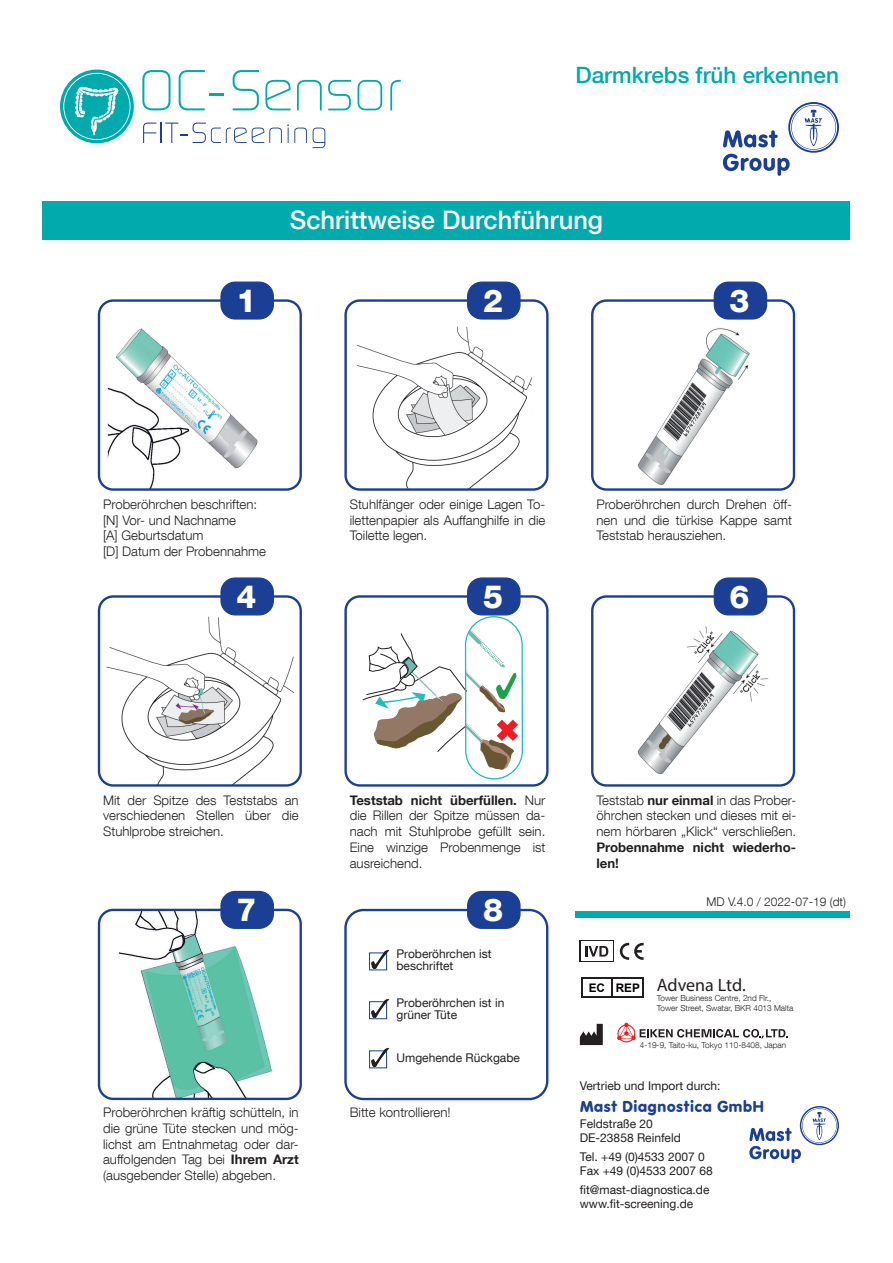
<style>
.page{position:relative;width:893px;height:1263px;background:#fff}
.page>*{position:absolute;margin:0;border:0;box-sizing:border-box;transform-origin:0 0}
.t1{font:800 31.65px "Helvetica Neue LT Com";color:#fff}
.t2{font:500 25.5px "Helvetica Neue LT Com";color:#fff}
.t3{font:500 22.5px "Helvetica Neue LT Com";color:#00aaad}
.t4{font:18px "Myriad Pro";letter-spacing:-.005em;color:#231f20}
.t5{font:16.5px "VAG Round";color:#1b3f94}
.t6{font:300 13.2px/15.9px "Helvetica Neue LT Com";color:#231f20;text-align:justify}
.t7{font:700 13.2px/15.9px "Helvetica Neue LT Com";color:#231f20}
.t8{font:12px/14.4px "Helvetica Neue LT Com";color:#231f20}
.t9{font:300 12px "Helvetica Neue LT Com";color:#231f20}
.t10{font:300 8.25px/9.9px "Helvetica Neue LT Com";color:#231f20}
.s1{font-weight:700}
.s2{font-family:"Arial";font-weight:700;font-size:11.85px;color:#000001}
.s3{font-weight:500}
</style>
<div class="page">
<svg style="left:142px;top:70px;width:29px;height:40px"></svg>
<svg style="left:179px;top:70px;width:45px;height:40px"></svg>
<svg style="left:233px;top:70px;width:26px;height:40px"></svg>
<svg style="left:265px;top:80px;width:26px;height:30px"></svg>
<svg style="left:297px;top:80px;width:25px;height:30px"></svg>
<svg style="left:328px;top:80px;width:23px;height:30px"></svg>
<svg style="left:358px;top:80px;width:24px;height:30px"></svg>
<svg style="left:390px;top:80px;width:11px;height:30px"></svg>
<svg style="left:143px;top:123px;width:164px;height:20px"></svg>
<svg style="left:313px;top:128px;width:12px;height:20px"></svg>
<svg style="left:60px;top:70px;width:74px;height:73px"></svg>
<svg style="left:63px;top:73px;width:67px;height:67px"></svg>
<svg style="left:788px;top:102px;width:51px;height:51px"></svg>
<svg style="left:790px;top:104px;width:47px;height:47px"></svg>
<svg style="left:791px;top:105px;width:45px;height:45px"></svg>
<div style="left:792px;top:106px;width:43px;height:43px;background:#fff;border-radius:50%"></div>
<svg style="left:805px;top:110px;width:17px;height:36px"></svg>
<svg style="left:723px;top:130px;width:55px;height:17px"></svg>
<svg style="left:723px;top:154px;width:67px;height:22px"></svg>
<svg style="left:800px;top:1106px;width:39px;height:39px"></svg>
<svg style="left:801px;top:1107px;width:36px;height:37px"></svg>
<svg style="left:802px;top:1108px;width:35px;height:35px"></svg>
<div style="left:802px;top:1109px;width:34px;height:33px;background:#fff;border-radius:50%"></div>
<svg style="left:812px;top:1112px;width:14px;height:28px"></svg>
<svg style="left:749px;top:1128px;width:52px;height:35px"></svg>
<div style="left:43px;top:201px;width:807px;height:38px;background:#00aaad"></div>
<div style="left:575px;top:911px;width:275px;height:6px;background:#00aaad"></div>
<img style="left:638px;top:302px;width:130px;height:183px">
<div style="left:591px;top:299px;width:204px;height:192px;border:2px solid #1b3f94;border-radius:14px"></div>
<div style="left:714px;top:282px;width:53px;height:37px;background:#1b3f94;border-radius:14px"></div>
<div style="left:714px;top:281px;width:53px;height:39px;border:1px solid #1b3f94;border-radius:14px"></div>
<img style="left:108px;top:302px;width:166px;height:186px">
<div style="left:98px;top:299px;width:204px;height:192px;border:2px solid #1b3f94;border-radius:14px"></div>
<div style="left:221px;top:282px;width:52px;height:37px;background:#1b3f94;border-radius:14px"></div>
<div style="left:220px;top:281px;width:54px;height:39px;border:1px solid #1b3f94;border-radius:14px"></div>
<img style="left:347px;top:302px;width:200px;height:186px">
<div style="left:344px;top:299px;width:204px;height:192px;border:2px solid #1b3f94;border-radius:14px"></div>
<div style="left:468px;top:282px;width:52px;height:37px;background:#1b3f94;border-radius:14px"></div>
<div style="left:467px;top:281px;width:54px;height:39px;border:1px solid #1b3f94;border-radius:14px"></div>
<img style="left:101px;top:598px;width:198px;height:186px">
<div style="left:98px;top:595px;width:204px;height:192px;border:2px solid #1b3f94;border-radius:14px"></div>
<div style="left:221px;top:578px;width:52px;height:37px;background:#1b3f94;border-radius:14px"></div>
<div style="left:220px;top:577px;width:54px;height:38px;border:1px solid #1b3f94;border-radius:14px"></div>
<svg style="left:362px;top:629px;width:156px;height:141px"></svg>
<div style="left:465px;top:616px;width:58px;height:163px;border:1px solid #21bdbd;border-radius:28px"></div>
<div style="left:344px;top:595px;width:205px;height:192px;border:2px solid #1b3f94;border-radius:14px"></div>
<div style="left:468px;top:578px;width:52px;height:37px;background:#1b3f94;border-radius:14px"></div>
<div style="left:467px;top:577px;width:54px;height:38px;border:1px solid #1b3f94;border-radius:14px"></div>
<img style="left:637px;top:598px;width:131px;height:177px">
<div style="left:591px;top:595px;width:204px;height:192px;border:2px solid #1b3f94;border-radius:14px"></div>
<div style="left:714px;top:578px;width:53px;height:37px;background:#1b3f94;border-radius:14px"></div>
<div style="left:714px;top:577px;width:53px;height:38px;border:1px solid #1b3f94;border-radius:14px"></div>
<img style="left:119px;top:912px;width:155px;height:185px">
<div style="left:98px;top:909px;width:204px;height:191px;border:2px solid #1b3f94;border-radius:14px"></div>
<div style="left:221px;top:891px;width:52px;height:37px;background:#1b3f94;border-radius:14px"></div>
<div style="left:220px;top:891px;width:54px;height:38px;border:1px solid #1b3f94;border-radius:14px"></div>
<div style="left:369px;top:952px;width:18px;height:18px;border:1px solid #1b3f94"></div>
<img style="left:370px;top:949px;width:20px;height:21px">
<div style="left:344px;top:909px;width:204px;height:191px;border:2px solid #1b3f94;border-radius:18px"></div>
<div style="left:369px;top:1001px;width:18px;height:18px;border:1px solid #1b3f94"></div>
<img style="left:370px;top:998px;width:20px;height:21px">
<div style="left:369px;top:1050px;width:18px;height:18px;border:1px solid #1b3f94"></div>
<img style="left:370px;top:1047px;width:20px;height:20px">
<div style="left:468px;top:891px;width:52px;height:37px;background:#1b3f94;border-radius:14px"></div>
<div style="left:467px;top:891px;width:54px;height:38px;border:1px solid #1b3f94;border-radius:14px"></div>
<svg style="left:617px;top:1023px;width:170px;height:19px"></svg>
<svg style="left:585px;top:946px;width:23px;height:10px"></svg>
<svg style="left:620px;top:943px;width:24px;height:17px"></svg>
<hr style="left:581px;top:977px;width:63px;height:2px;background:#231f20">
<hr style="left:581px;top:996px;width:63px;height:2px;background:#231f20">
<hr style="left:581px;top:977px;width:2px;height:21px;background:#231f20">
<hr style="left:611px;top:977px;width:2px;height:21px;background:#231f20">
<hr style="left:642px;top:977px;width:2px;height:21px;background:#231f20">
<svg style="left:580px;top:1024px;width:23px;height:21px"></svg>
<h3 class="t3" style="left:576px;top:62px;width:265px">Darmkrebs früh erkennen</h3>
<h2 class="t2" style="left:290px;top:205px;width:315px">Schrittweise Durchführung</h2>
<h1 class="t1" style="left:236px;top:282px;width:21px">1</h1>
<h1 class="t1" style="left:483px;top:282px;width:21px">2</h1>
<h1 class="t1" style="left:730px;top:282px;width:21px">3</h1>
<p class="t6" style="left:103px;top:496px;width:164px;text-align:left">Proberöhrchen beschriften: [N] Vor- und Nachname<br>[A] Geburtsdatum<br>[D] Datum der Probennahme</p>
<p class="t6" style="left:350px;top:496px;width:197px">Stuhlfänger oder einige Lagen To&shy;ilettenpapier als Auffanghilfe in die Toilette legen.</p>
<h1 class="t1" style="left:236px;top:578px;width:21px">4</h1>
<h1 class="t1" style="left:483px;top:578px;width:21px">5</h1>
<h1 class="t1" style="left:730px;top:578px;width:21px">6</h1>
<p class="t6" style="left:596px;top:496px;width:197px">Proberöhrchen durch Drehen öff&shy;nen und die türkise Kappe samt Teststab herausziehen.</p>
<p class="t6" style="left:103px;top:792px;width:197px">Mit der Spitze des Teststabs an verschiedenen Stellen über die Stuhlprobe streichen.</p>
<p class="t6" style="left:350px;top:792px;width:197px"><span class="s1">Teststab nicht überfüllen.</span> Nur die Rillen der Spitze müssen da&shy;nach mit Stuhlprobe gefüllt sein.<br>Eine winzige Probenmenge ist ausreichend.</p>
<p class="t6" style="left:596px;top:792px;width:201px">Teststab <span class="s1">nur einmal</span> in das Prober&shy;öhrchen stecken und dieses mit ei&shy;nem hörbaren „Klick“ verschließen.</p>
<p class="t7" style="left:596px;top:839px;width:201px">Probennahme nicht wiederho&shy;len!</p>
<h1 class="t1" style="left:236px;top:891px;width:21px">7</h1>
<h1 class="t1" style="left:483px;top:891px;width:21px">8</h1>
<p class="t8" style="left:396px;top:948px;width:97px;line-height:12px">Proberöhrchen ist beschriftet</p>
<p class="t8" style="left:396px;top:996px;width:109px;line-height:12px">Proberöhrchen ist in grüner Tüte</p>
<p class="t8" style="left:396px;top:1050px;width:125px">Umgehende Rückgabe</p>
<p class="t6" style="left:103px;top:1104px;width:197px">Proberöhrchen kräftig schütteln, in die grüne Tüte stecken und mög&shy;lichst am Entnahmetag oder dar&shy;auffolgenden Tag bei <span class="s1">Ihrem Arzt </span>(ausgebender Stelle) abgeben.</p>
<p class="t6" style="left:350px;top:1104px;width:102px">Bitte kontrollieren!</p>
<p class="t9" style="left:706px;top:894px;width:141px">MD V.4.0 / 2022-07-19 (dt)</p>
<h3 class="t4" style="left:589px;top:973px;width:159px"><span class="s2">EC REP</span> Advena Ltd.</h3>
<p class="t10" style="left:657px;top:992px;width:138px">Tower Business Centre, 2nd Flr.,<br>Tower Street, Swatar, BKR 4013 Malta</p>
<p class="t10" style="left:640px;top:1040px;width:148px">4-19-9, Taito-ku, Tokyo 110-8408, Japan</p>
<p class="t8" style="left:580px;top:1078px;width:142px">Vertrieb und Import durch:</p>
<p class="t5" style="left:580px;top:1097px;width:186px">Mast Diagnostica GmbH</p>
<p class="t8" style="left:580px;top:1116px;width:102px">Feldstraße 20<br>DE-23858 Reinfeld</p>
<p class="t8" style="left:580px;top:1149px;width:135px">Tel. +49 (0)4533 2007 0<br>Fax +49 (0)4533 2007 68</p>
<p class="t8" style="left:580px;top:1182px;width:131px">fit<span class="s3">@</span>mast-diagnostica.de www.fit-screening.de</p>
</div>
